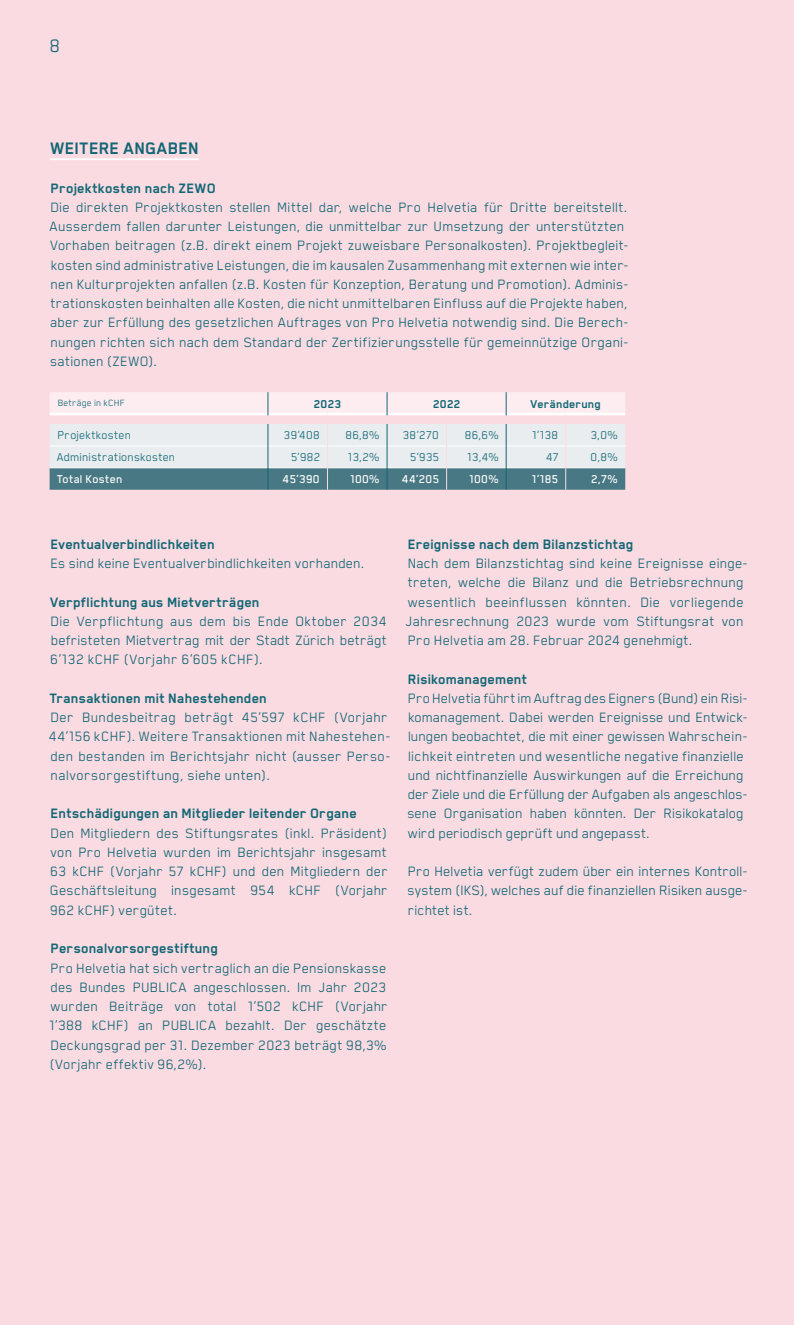
<style>
.page{position:relative;width:794px;height:1325px;background:#fff}
.page>*{position:absolute;margin:0;border:0;box-sizing:border-box;transform-origin:0 0}
.t1{font:21px "B4 G Pro Helvetia Book";color:#126775}
.Titel_2{font:19.25px "B4 G Pro Helvetia Bold";letter-spacing:.02em;color:#126775}
.Lauftext_9pt{font:15.75px/19.2px "B4 G Pro Helvetia Book";letter-spacing:.02em;color:#126775;text-align:justify}
.Zwischentitel{font:15.75px "B4 G Pro Helvetia Bold";letter-spacing:.02em;color:#126775}
.Lauftext_9pt-2{font:15.75px "B4 G Pro Helvetia Bold";letter-spacing:.015em;color:#126775}
.TABELLE_thin___rechtsb{font:13.12px "B4 G Pro Helvetia Book";letter-spacing:.025em;color:#126775}
.TABELLE_thin___linksb{font:13.12px "B4 G Pro Helvetia Book";letter-spacing:.025em;color:#126775}
.TABELLE_thin___rechtsb-2{font:13.12px "B4 G Pro Helvetia Medium";letter-spacing:.03em;color:#fff}
.TABELLE_Bold___center{font:13.12px "B4 G Pro Helvetia Bold";letter-spacing:.025em;color:#126775}
.TABELLE_medium___linksb{font:13.12px "B4 G Pro Helvetia Medium";letter-spacing:.03em;color:#fff}
.TABELLEN_LEGENDE{font:10.5px "B4 G Pro Helvetia Book";letter-spacing:.03em;color:#126775}
</style>
<div class="page">
<div style="left:0;top:0;width:794px;height:1324px;background:#fbdbe2"></div>
<hr style="left:50px;top:158px;width:148px;height:2px;background:#fff">
<svg style="left:50px;top:392px;width:575px;height:23px"></svg>
<svg style="left:50px;top:424px;width:575px;height:66px"></svg>
<h1 class="t1" style="left:50px;top:35px;width:12px">8</h1>
<p class="Titel_2" style="left:50px;top:138px;width:149px">WEITERE ANGABEN</p>
<p class="Zwischentitel" style="left:51px;top:179px;width:167px">Projektkosten nach ZEWO</p>
<p class="Lauftext_9pt" style="left:49px;top:197px;width:580px;text-align:left">Die direkten Projektkosten stellen Mittel dar, welche Pro Helvetia für Dritte bereitstellt.<br>Ausserdem fallen darunter Leistungen, die unmittelbar zur Umsetzung der unterstützten Vorhaben beitragen (z.B. direkt einem Projekt zuweisbare Personalkosten). Projektbegleit&shy;kosten sind administrative Leistungen, die im kausalen Zusammenhang mit externen wie inter&shy;nen Kulturprojekten anfallen (z.B. Kosten für Konzeption, Beratung und Promotion). Adminis&shy;trationskosten beinhalten alle Kosten, die nicht unmittelbaren Einfluss auf die Projekte haben, aber zur Erfüllung des gesetzlichen Auftrages von Pro Helvetia notwendig sind. Die Berech&shy;nungen richten sich nach dem Standard der Zertifizierungsstelle für gemeinnützige Organi&shy;sationen (ZEWO).</p>
<p class="TABELLEN_LEGENDE" style="left:58px;top:397px;width:68px">Beträge in kCHF</p>
<p class="TABELLE_Bold___center" style="left:314px;top:397px;width:29px">2023</p>
<p class="TABELLE_Bold___center" style="left:433px;top:397px;width:29px">2022</p>
<p class="TABELLE_Bold___center" style="left:530px;top:397px;width:72px">Veränderung</p>
<p class="TABELLE_thin___linksb" style="left:57px;top:429px;width:75px">Projektkosten</p>
<p class="TABELLE_thin___rechtsb" style="left:284px;top:429px;width:37px">39’408</p>
<p class="TABELLE_thin___rechtsb" style="left:345px;top:429px;width:36px">86,8%</p>
<p class="TABELLE_thin___rechtsb" style="left:403px;top:429px;width:37px">38’270</p>
<p class="TABELLE_thin___rechtsb" style="left:465px;top:429px;width:35px">86,6%</p>
<p class="TABELLE_thin___rechtsb" style="left:532px;top:429px;width:27px">1’138</p>
<p class="TABELLE_thin___rechtsb" style="left:591px;top:429px;width:29px">3,0%</p>
<p class="TABELLE_thin___linksb" style="left:57px;top:451px;width:120px">Administrationskosten</p>
<p class="TABELLE_thin___rechtsb" style="left:291px;top:451px;width:31px">5’982</p>
<p class="TABELLE_thin___rechtsb" style="left:348px;top:451px;width:33px">13,2%</p>
<p class="TABELLE_thin___rechtsb" style="left:410px;top:451px;width:30px">5’935</p>
<p class="TABELLE_thin___rechtsb" style="left:467px;top:451px;width:33px">13,4%</p>
<p class="TABELLE_thin___rechtsb" style="left:546px;top:451px;width:14px">47</p>
<p class="TABELLE_thin___rechtsb" style="left:590px;top:451px;width:29px">0,8%</p>
<p class="TABELLE_medium___linksb" style="left:57px;top:472px;width:67px">Total Kosten</p>
<p class="TABELLE_thin___rechtsb-2" style="left:282px;top:472px;width:39px">45’390</p>
<p class="TABELLE_thin___rechtsb-2" style="left:350px;top:472px;width:31px">100%</p>
<p class="TABELLE_thin___rechtsb-2" style="left:402px;top:472px;width:39px">44’205</p>
<p class="TABELLE_thin___rechtsb-2" style="left:469px;top:472px;width:31px">100%</p>
<p class="TABELLE_thin___rechtsb-2" style="left:532px;top:472px;width:28px">1’185</p>
<p class="TABELLE_thin___rechtsb-2" style="left:591px;top:472px;width:28px">2,7%</p>
<p class="Zwischentitel" style="left:51px;top:536px;width:165px">Eventualverbindlichkeiten</p>
<p class="Lauftext_9pt" style="left:50px;top:553px;width:315px">Es sind keine Eventualverbindlichkeiten vorhanden.</p>
<p class="Zwischentitel" style="left:50px;top:593px;width:211px">Verpflichtung aus Mietverträgen</p>
<p class="Lauftext_9pt" style="left:50px;top:611px;width:338px">Die Verpflichtung aus dem bis Ende Oktober 2034 befristeten Mietvertrag mit der Stadt Zürich beträgt 6’132 kCHF (Vorjahr 6’605 kCHF).</p>
<p class="Zwischentitel" style="left:50px;top:690px;width:219px">Transaktionen mit Nahestehenden</p>
<p class="Lauftext_9pt" style="left:49px;top:707px;width:343px;text-align:left">Der Bundesbeitrag beträgt 45’597 kCHF (Vorjahr 44’156 kCHF). Weitere Transaktionen mit Nahestehen&shy;den bestanden im Berichtsjahr nicht (ausser Perso&shy;nalvorsorgestiftung, siehe unten).</p>
<p class="Lauftext_9pt-2" style="left:51px;top:805px;width:308px">Entschädigungen an Mitglieder leitender Organe</p>
<p class="Lauftext_9pt" style="left:50px;top:823px;width:339px">Den Mitgliedern des Stiftungsrates (inkl. Präsident) von Pro Helvetia wurden im Berichtsjahr insgesamt 63 kCHF (Vorjahr 57 kCHF) und den Mitgliedern der Geschäftsleitung insgesamt 954 kCHF (Vorjahr 962 kCHF) vergütet.</p>
<p class="Zwischentitel" style="left:51px;top:940px;width:169px">Personalvorsorgestiftung</p>
<p class="Lauftext_9pt" style="left:49px;top:958px;width:340px">Pro Helvetia hat sich vertraglich an die Pensionskasse des Bundes PUBLICA angeschlossen. Im Jahr 2023 wurden Beiträge von total 1’502 kCHF (Vorjahr 1’388 kCHF) an PUBLICA bezahlt. Der geschätzte Deckungsgrad per 31. Dezember 2023 beträgt 98,3% (Vorjahr effektiv 96,2%).</p>
<p class="Zwischentitel" style="left:408px;top:536px;width:227px">Ereignisse nach dem Bilanzstichtag</p>
<p class="Lauftext_9pt" style="left:405px;top:553px;width:344px;text-align:left">Nach dem Bilanzstichtag sind keine Ereignisse einge&shy;treten, welche die Bilanz und die Betriebsrechnung wesentlich beeinflussen könnten. Die vorliegende Jahresrechnung 2023 wurde vom Stiftungsrat von Pro Helvetia am 28. Februar 2024 genehmigt.</p>
<p class="Zwischentitel" style="left:408px;top:670px;width:121px">Risikomanagement</p>
<p class="Lauftext_9pt" style="left:407px;top:688px;width:342px;text-align:left">Pro Helvetia führt im Auftrag des Eigners (Bund) ein Risi&shy;komanagement. Dabei werden Ereignisse und Entwick&shy;lungen beobachtet, die mit einer gewissen Wahrschein&shy;lichkeit eintreten und wesentliche negative finanzielle und nichtfinanzielle Auswirkungen auf die Erreichung der Ziele und die Erfüllung der Aufgaben als angeschlos&shy;sene Organisation haben könnten. Der Risikokatalog wird periodisch geprüft und angepasst.</p>
<p class="Lauftext_9pt" style="left:407px;top:861px;width:342px">Pro Helvetia verfügt zudem über ein internes Kontroll&shy;system (IKS), welches auf die finanziellen Risiken ausge&shy;richtet ist.</p>
</div>
